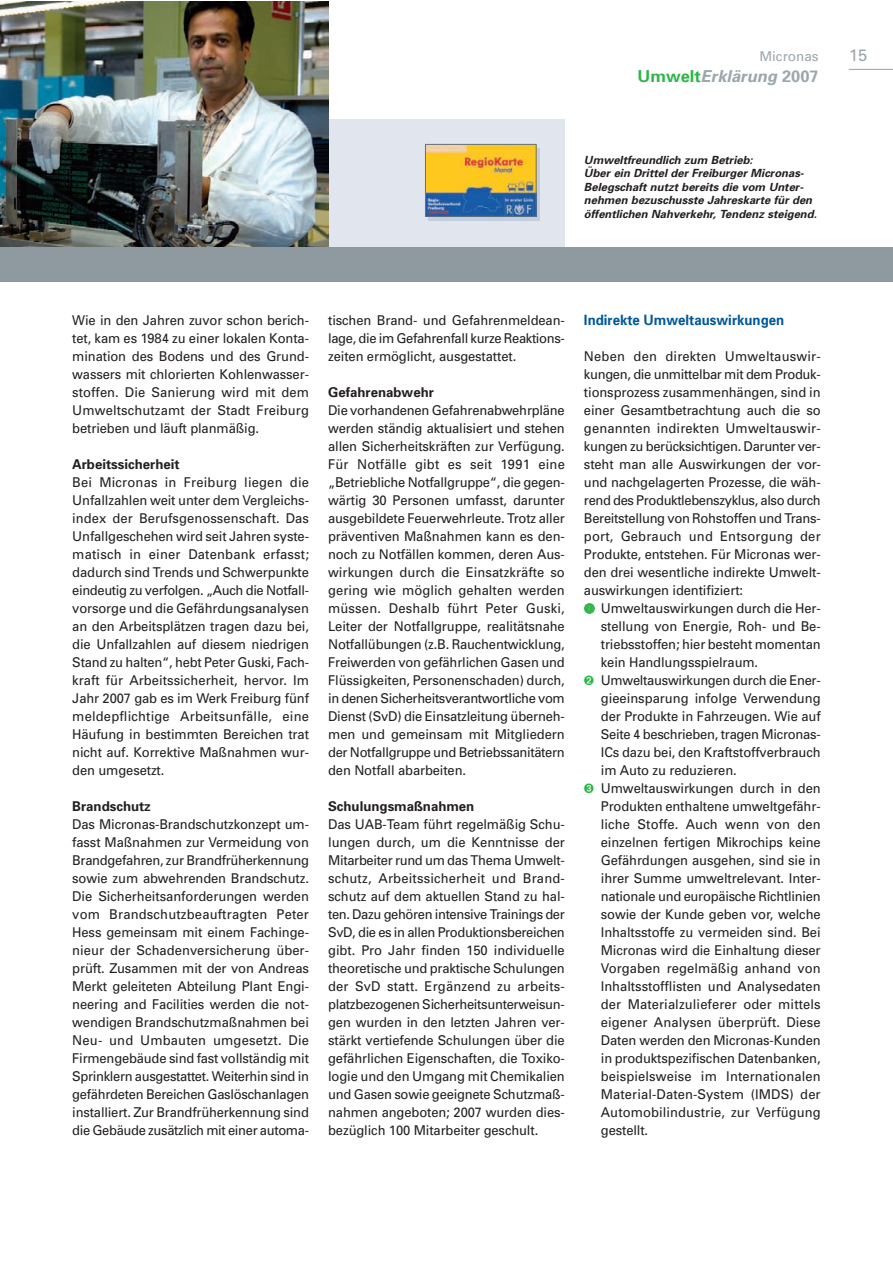
<style>
.page{position:relative;width:893px;height:1263px;background:#fff}
.page>*{position:absolute;margin:0;border:0;box-sizing:border-box;transform-origin:0 0}
.t1{font:italic 700 16.5px "Univers";color:#9ca6ad}
.t2{font:16.5px "Univers";color:#9ca6ad}
.t3{font:700 14.25px "Univers";color:#005898;scale:.93 1}
.t4{font:13.5px/18px "Univers";letter-spacing:-.01em;color:#231f20;text-align:justify;scale:.96 1}
.t5{font:13.5px "Univers";letter-spacing:.01em;color:#231f20;scale:.96 1}
.t6{font:700 13.5px "Univers";color:#231f20}
.t7{font:13.5px "Univers";letter-spacing:.015em;color:#231f20;scale:.96 1}
.t8{font:13.5px "Univers";letter-spacing:-.03em;color:#231f20;scale:.96 1}
.t9{font:13.5px "Univers";color:#9ca6ad}
.t10{font:italic 700 11.25px/13.5px "Univers";color:#231f20}
.s1{font-style:normal;color:#31b44a}
.s2{font-style:normal}
.s3{color:#31b44a}
</style>
<div class="page">
<div style="left:328px;top:119px;width:237px;height:133px;background:#e0e5ee"></div>
<img style="left:0;top:1px;width:328px;height:247px">
<div style="left:0;top:248px;width:892px;height:34px;background:#8e99a0"></div>
<hr style="left:849px;top:69px;width:43px;height:1px;background:#9ca6ad">
<div style="left:428px;top:149px;width:111px;height:72px;background:#c3cddd"></div>
<img style="left:427px;top:146px;width:107px;height:69px">
<div style="left:425px;top:144px;width:111px;height:73px;border:1px solid #677379"></div>
<p class="t9" style="left:759px;top:52px;width:61px">Micronas</p>
<p class="t2" style="left:849px;top:49px;width:20px">15</p>
<p class="t1" style="left:638px;top:70px;width:183px"><span class="s1">Umwelt</span>Erklärung <span class="s2">2007</span></p>
<p class="t10" style="left:584px;top:154px;width:237px">Umweltfreundlich zum Betrieb:<br>Über ein Drittel der Freiburger Micronas-Belegschaft nutzt bereits die vom Unter&shy;nehmen bezuschusste Jahreskarte für den öffentlichen Nahverkehr, Tendenz steigend.</p>
<p class="t4" style="left:72px;top:313px;width:248px">Wie in den Jahren zuvor schon berich&shy;tet, kam es 1984 zu einer lokalen Konta&shy;mination des Bodens und des Grund&shy;wassers mit chlorierten Kohlenwasser&shy;stoffen. Die Sanierung wird mit dem Umweltschutzamt der Stadt Freiburg betrieben und läuft planmäßig.</p>
<p class="t6" style="left:72px;top:460px;width:109px">Arbeitssicherheit</p>
<p class="t4" style="left:72px;top:475px;width:248px">Bei Micronas in Freiburg liegen die Unfallzahlen weit unter dem Vergleichs&shy;index der Berufsgenossenschaft. Das Unfallgeschehen wird seit Jahren syste&shy;matisch in einer Datenbank erfasst; dadurch sind Trends und Schwerpunkte eindeutig zu verfolgen. „Auch die Notfall&shy;vorsorge und die Gefährdungsanalysen an den Arbeitsplätzen tragen dazu bei, die Unfallzahlen auf diesem niedrigen Stand zu halten“, hebt Peter Guski, Fach&shy;kraft für Arbeitssicherheit, hervor. Im Jahr 2007 gab es im Werk Freiburg fünf meldepflichtige Arbeitsunfälle, eine Häufung in bestimmten Bereichen trat nicht auf. Korrektive Maßnahmen wur&shy;den umgesetzt.</p>
<p class="t6" style="left:72px;top:802px;width:80px">Brandschutz</p>
<p class="t4" style="left:72px;top:817px;width:248px">Das Micronas-Brandschutzkonzept um&shy;fasst Maßnahmen zur Vermeidung von Brandgefahren, zur Brandfrüherkennung sowie zum abwehrenden Brandschutz.<br>Die Sicherheitsanforderungen werden vom Brandschutzbeauftragten Peter Hess gemeinsam mit einem Fachinge&shy;nieur der Schadenversicherung über&shy;prüft. Zusammen mit der von Andreas Merkt geleiteten Abteilung Plant Engi&shy;neering and Facilities werden die not&shy;wendigen Brandschutzmaßnahmen bei Neu- und Umbauten umgesetzt. Die Firmengebäude sind fast vollständig mit Sprinklern ausgestattet. Weiterhin sind in gefährdeten Bereichen Gaslöschanlagen installiert. Zur Brandfrüherkennung sind die Gebäude zusätzlich mit einer automa-</p>
<p class="t4" style="left:328px;top:313px;width:248px">tischen Brand- und Gefahrenmeldean&shy;lage, die im Gefahrenfall kurze Reaktions&shy;zeiten ermöglicht, ausgestattet.</p>
<p class="t6" style="left:328px;top:388px;width:107px">Gefahrenabwehr</p>
<p class="t4" style="left:328px;top:403px;width:248px">Die vorhandenen Gefahrenabwehrpläne werden ständig aktualisiert und stehen allen Sicherheitskräften zur Verfügung.<br>Für Notfälle gibt es seit 1991 eine „Betriebliche Notfallgruppe“, die gegen&shy;wärtig 30 Personen umfasst, darunter ausgebildete Feuerwehrleute. Trotz aller präventiven Maßnahmen kann es den&shy;noch zu Notfällen kommen, deren Aus&shy;wirkungen durch die Einsatzkräfte so gering wie möglich gehalten werden müssen. Deshalb führt Peter Guski, Leiter der Notfallgruppe, realitätsnahe Notfallübungen (z.B. Rauchentwicklung, Freiwerden von gefährlichen Gasen und Flüssigkeiten, Personenschaden) durch, in denen Sicherheitsverantwortliche vom Dienst (SvD) die Einsatzleitung überneh&shy;men und gemeinsam mit Mitgliedern der Notfallgruppe und Betriebssanitätern den Notfall abarbeiten.</p>
<p class="t6" style="left:328px;top:802px;width:148px">Schulungsmaßnahmen</p>
<p class="t4" style="left:328px;top:817px;width:248px">Das UAB-Team führt regelmäßig Schu&shy;lungen durch, um die Kenntnisse der Mitarbeiter rund um das Thema Umwelt&shy;schutz, Arbeitssicherheit und Brand&shy;schutz auf dem aktuellen Stand zu hal&shy;ten. Dazu gehören intensive Trainings der SvD, die es in allen Produktionsbereichen gibt. Pro Jahr finden 150 individuelle theoretische und praktische Schulungen der SvD statt. Ergänzend zu arbeits&shy;platzbezogenen Sicherheitsunterweisun&shy;gen wurden in den letzten Jahren ver&shy;stärkt vertiefende Schulungen über die gefährlichen Eigenschaften, die Toxiko&shy;logie und den Umgang mit Chemikalien und Gasen sowie geeignete Schutzmaß&shy;nahmen angeboten; 2007 wurden dies&shy;bezüglich 100 Mitarbeiter geschult.</p>
<p class="t3" style="left:584px;top:315px;width:217px">Indirekte Umweltauswirkungen</p>
<p class="t7" style="left:584px;top:352px;width:248px">Neben den direkten Umweltauswir-</p>
<p class="t4" style="left:584px;top:367px;width:248px">kungen, die unmittelbar mit dem Produk-</p>
<p class="t4" style="left:584px;top:385px;width:248px">tionsprozess zusammenhängen, sind in</p>
<p class="t4" style="left:584px;top:403px;width:248px">einer Gesamtbetrachtung auch die so</p>
<p class="t5" style="left:584px;top:424px;width:248px">genannten indirekten Umweltauswir-</p>
<p class="t4" style="left:584px;top:439px;width:248px">kungen zu berücksichtigen. Darunter ver-</p>
<p class="t4" style="left:584px;top:457px;width:248px">steht man alle Auswirkungen der vor-</p>
<p class="t4" style="left:584px;top:475px;width:248px">und nachgelagerten Prozesse, die wäh-</p>
<p class="t8" style="left:584px;top:496px;width:248px">rend des Produktlebenszyklus, also durch</p>
<p class="t4" style="left:584px;top:511px;width:248px">Bereitstellung von Rohstoffen und Trans-</p>
<p class="t7" style="left:584px;top:532px;width:248px">port, Gebrauch und Entsorgung der</p>
<p class="t4" style="left:584px;top:547px;width:248px">Produkte, entstehen. Für Micronas wer-</p>
<p class="t4" style="left:584px;top:565px;width:248px">den drei wesentliche indirekte Umwelt-</p>
<p class="t4" style="left:584px;top:583px;width:167px">auswirkungen identifiziert:</p>
<p class="t4" style="left:584px;top:601px;width:248px"><span class="s3">➊</span> Umweltauswirkungen durch die Her-</p>
<p class="t4" style="left:601px;top:619px;width:230px">stellung von Energie, Roh- und Be-</p>
<p class="t4" style="left:601px;top:637px;width:230px">triebsstoffen; hier besteht momentan</p>
<p class="t4" style="left:601px;top:655px;width:165px">kein Handlungsspielraum.</p>
<p class="t4" style="left:584px;top:673px;width:248px"><span class="s3">➋</span> Umweltauswirkungen durch die Ener-</p>
<p class="t4" style="left:601px;top:691px;width:230px">gieeinsparung infolge Verwendung</p>
<p class="t4" style="left:601px;top:709px;width:230px">der Produkte in Fahrzeugen. Wie auf</p>
<p class="t4" style="left:601px;top:727px;width:230px">Seite 4 beschrieben, tragen Micronas-</p>
<p class="t4" style="left:601px;top:745px;width:230px">ICs dazu bei, den Kraftstoffverbrauch</p>
<p class="t4" style="left:601px;top:763px;width:143px">im Auto zu reduzieren.</p>
<p class="t4" style="left:584px;top:781px;width:248px"><span class="s3">➌</span> Umweltauswirkungen durch in den</p>
<p class="t4" style="left:601px;top:799px;width:230px">Produkten enthaltene umweltgefähr-</p>
<p class="t5" style="left:601px;top:820px;width:230px">liche Stoffe. Auch wenn von den</p>
<p class="t4" style="left:601px;top:835px;width:230px">einzelnen fertigen Mikrochips keine</p>
<p class="t4" style="left:601px;top:853px;width:230px">Gefährdungen ausgehen, sind sie in</p>
<p class="t4" style="left:601px;top:871px;width:230px">ihrer Summe umweltrelevant. Inter-</p>
<p class="t4" style="left:601px;top:889px;width:231px">nationale und europäische Richtlinien</p>
<p class="t4" style="left:601px;top:907px;width:230px">sowie der Kunde geben vor, welche</p>
<p class="t4" style="left:601px;top:925px;width:230px">Inhaltsstoffe zu vermeiden sind. Bei</p>
<p class="t4" style="left:601px;top:943px;width:230px">Micronas wird die Einhaltung dieser</p>
<p class="t5" style="left:601px;top:964px;width:230px">Vorgaben regelmäßig anhand von</p>
<p class="t4" style="left:601px;top:979px;width:230px">Inhaltsstofflisten und Analysedaten</p>
<p class="t5" style="left:601px;top:1000px;width:230px">der Materialzulieferer oder mittels</p>
<p class="t5" style="left:601px;top:1018px;width:230px">eigener Analysen überprüft. Diese</p>
<p class="t4" style="left:601px;top:1033px;width:230px">Daten werden den Micronas-Kunden</p>
<p class="t4" style="left:601px;top:1051px;width:230px">in produktspezifischen Datenbanken,</p>
<p class="t5" style="left:601px;top:1072px;width:230px">beispielsweise im Internationalen</p>
<p class="t5" style="left:601px;top:1090px;width:230px">Material-Daten-System (IMDS) der</p>
<p class="t4" style="left:601px;top:1105px;width:230px">Automobilindustrie, zur Verfügung</p>
<p class="t4" style="left:601px;top:1123px;width:51px">gestellt.</p>
</div>
